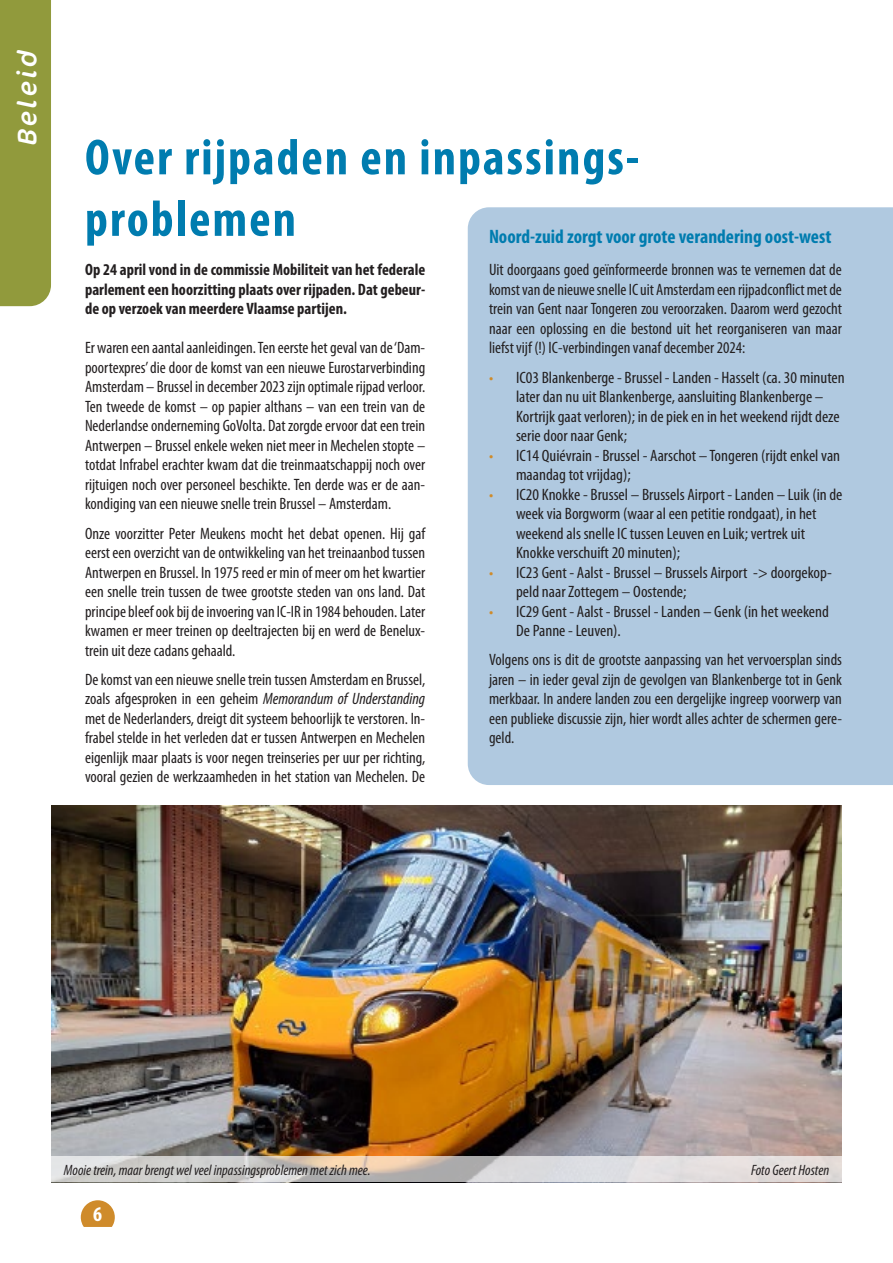
<style>
.page{position:relative;width:893px;height:1263px;background:#fff}
.page>*{position:absolute;margin:0;border:0;box-sizing:border-box;transform-origin:0 0}
.t1{font:700 condensed 51px/61.5px "Myriad Pro";letter-spacing:.04em;color:#007caf}
.t2{font:italic 27px "Cocon OT";letter-spacing:.1em;color:#fff}
.t3{font:700 condensed 21px "Myriad Pro";color:#fff}
.t4{font:700 condensed 19.5px "Myriad Pro";color:#007caf}
.t5{font:condensed 16.5px/19.5px "Myriad Pro";color:#231f20;text-align:justify}
.t6{font:condensed 16.5px/19.5px "Myriad Pro";color:#231f20;scale:1.04 1}
.t7{font:700 condensed 16.5px/19.5px "Myriad Pro";color:#231f20;text-align:justify}
.t8{font:italic condensed 15px "Myriad Pro";color:#231f20}
.s1{color:#cf8b2b}
.s2{font-style:italic}
</style>
<div class="page">
<svg style="left:81px;top:1200px;width:34px;height:27px"></svg>
<div style="left:0;top:0;width:51px;height:306px;background:#919a3c"></div>
<img style="left:51px;top:805px;width:791px;height:352px">
<svg style="left:51px;top:1157px;width:791px;height:25px;background:#d5d1ce"></svg>
<div style="left:468px;top:207px;width:425px;height:578px;background:#b0c9e0"></div>
<h2 class="t2" style="left:11px;top:146px;width:98px;rotate:-90deg">Beleid</h2>
<h1 class="t1" style="left:85px;top:126px;width:555px">Over rijpaden en inpassings&shy;problemen</h1>
<p class="t4" style="left:489px;top:224px;width:344px">Noord-zuid zorgt voor grote verandering oost-west</p>
<p class="t5" style="left:489px;top:260px;width:354px">Uit doorgaans goed geïnformeerde bronnen was te vernemen dat de komst van de nieuwe snelle IC uit Amsterdam een rijpadconflict met de trein van Gent naar Tongeren zou veroorzaken. Daarom werd gezocht naar een oplossing en die bestond uit het reorganiseren van maar liefst vijf (!) IC-verbindingen vanaf december 2024:</p>
<p class="t6" style="left:516px;top:367px;width:318px;text-indent:-27px"><span class="s1">•</span> IC03 Blankenberge - Brussel - Landen - Hasselt (ca. 30 minuten later dan nu uit Blankenberge, aansluiting Blankenberge – Kortrijk gaat verloren); in de piek en in het weekend rijdt deze serie door naar Genk;</p>
<p class="t6" style="left:516px;top:445px;width:313px;text-indent:-27px"><span class="s1">•</span> IC14 Quiévrain - Brussel - Aarschot – Tongeren (rijdt enkel van maandag tot vrijdag);</p>
<p class="t6" style="left:516px;top:484px;width:315px;text-indent:-27px"><span class="s1">•</span> IC20 Knokke - Brussel – Brussels Airport - Landen – Luik (in de week via Borgworm (waar al een petitie rondgaat), in het weekend als snelle IC tussen Leuven en Luik; vertrek uit Knokke verschuift 20 minuten);</p>
<p class="t6" style="left:516px;top:562px;width:305px;text-indent:-27px"><span class="s1">•</span> IC23 Gent - Aalst - Brussel – Brussels Airport -&gt; doorgekop&shy;peld naar Zottegem – Oostende;</p>
<p class="t6" style="left:516px;top:601px;width:302px;text-indent:-27px"><span class="s1">•</span> IC29 Gent - Aalst - Brussel - Landen – Genk (in het weekend<br>De Panne - Leuven).</p>
<p class="t5" style="left:489px;top:650px;width:354px">Volgens ons is dit de grootste aanpassing van het vervoersplan sinds jaren – in ieder geval zijn de gevolgen van Blankenberge tot in Genk merkbaar. In andere landen zou een dergelijke ingreep voorwerp van een publieke discussie zijn, hier wordt alles achter de schermen gere&shy;geld.</p>
<p class="t7" style="left:85px;top:260px;width:342px">Op 24 april vond in de commissie Mobiliteit van het federale parlement een hoorzitting plaats over rijpaden. Dat gebeur&shy;de op verzoek van meerdere Vlaamse partijen.</p>
<p class="t5" style="left:85px;top:338px;width:342px">Er waren een aantal aanleidingen. Ten eerste het geval van de ‘Dam&shy;poortexpres’ die door de komst van een nieuwe Eurostarverbinding Amsterdam – Brussel in december 2023 zijn optimale rijpad verloor.<br>Ten tweede de komst – op papier althans – van een trein van de Nederlandse onderneming GoVolta. Dat zorgde ervoor dat een trein Antwerpen – Brussel enkele weken niet meer in Mechelen stopte – totdat Infrabel erachter kwam dat die treinmaatschappij noch over rijtuigen noch over personeel beschikte. Ten derde was er de aan&shy;kondiging van een nieuwe snelle trein Brussel – Amsterdam.</p>
<p class="t5" style="left:85px;top:523px;width:342px">Onze voorzitter Peter Meukens mocht het debat openen. Hij gaf eerst een overzicht van de ontwikkeling van het treinaanbod tussen Antwerpen en Brussel. In 1975 reed er min of meer om het kwartier een snelle trein tussen de twee grootste steden van ons land. Dat principe bleef ook bij de invoering van IC-IR in 1984 behouden. Later kwamen er meer treinen op deeltrajecten bij en werd de Benelux&shy;trein uit deze cadans gehaald.</p>
<p class="t5" style="left:85px;top:669px;width:342px">De komst van een nieuwe snelle trein tussen Amsterdam en Brussel, zoals afgesproken in een geheim <span class="s2">Memorandum of Understanding </span>met de Nederlanders, dreigt dit systeem behoorlijk te verstoren. In&shy;frabel stelde in het verleden dat er tussen Antwerpen en Mechelen eigenlijk maar plaats is voor negen treinseries per uur per richting, vooral gezien de werkzaamheden in het station van Mechelen. De</p>
<p class="t8" style="left:64px;top:1161px;width:308px">Mooie trein, maar brengt wel veel inpassingsproblemen met zich mee.</p>
<p class="t8" style="left:751px;top:1161px;width:80px">Foto Geert Hosten</p>
<p class="t3" style="left:93px;top:1201px;width:10px">6</p>
</div>
